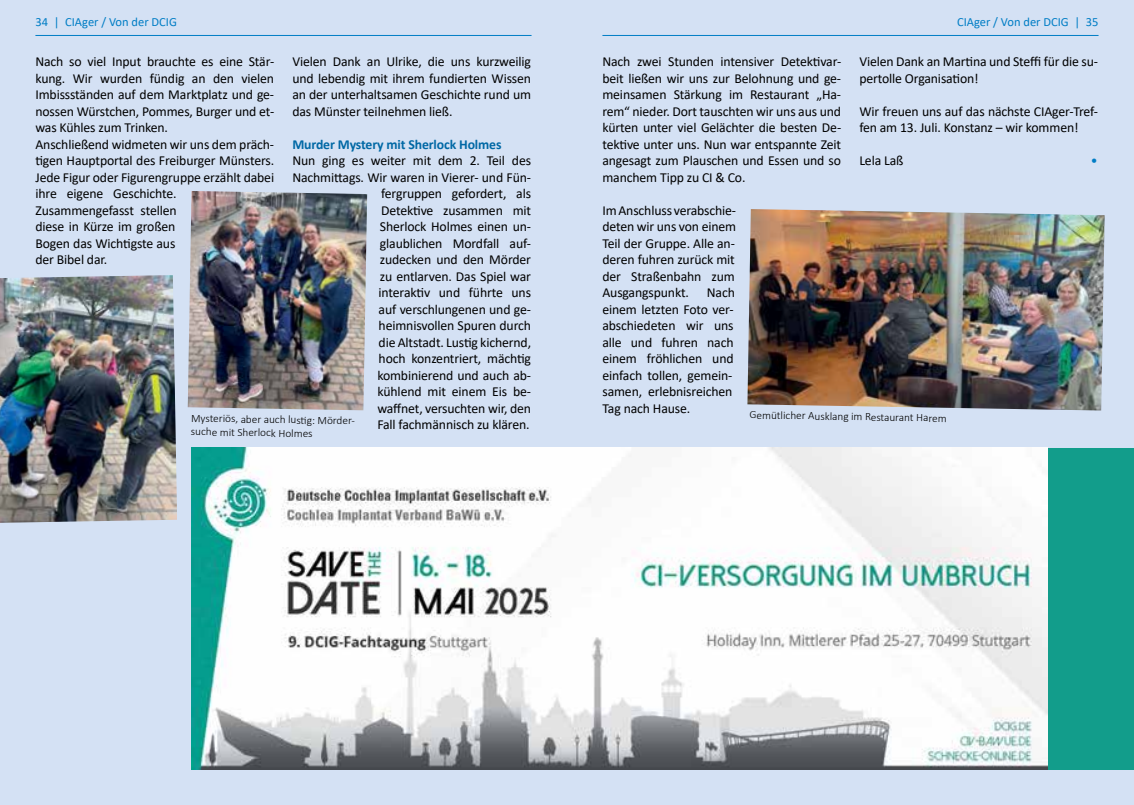
<style>
.page{position:relative;width:1134px;height:805px;background:#fff}
.page>*{position:absolute;margin:0;border:0;box-sizing:border-box;transform-origin:0 0}
.t1{font:13.75px/16.5px "Calibri";letter-spacing:-.01em;color:#000}
.t2{font:700 13.75px "Calibri";letter-spacing:-.01em;color:#0068a5}
.t3{font:13.75px "Calibri";color:#007dc5}
.t4{font:12.5px "Calibri";color:#007dc5}
.t5{font:300 11.25px/13.5px "Calibri";color:#000}
</style>
<div class="page">
<div style="left:0;top:0;width:1134px;height:804px;background:#d4e1f4"></div>
<hr style="left:35px;top:35px;width:496px;height:1px;background:#007dc5">
<hr style="left:602px;top:35px;width:496px;height:1px;background:#007dc5">
<img style="left:0;top:275px;width:177px;height:247px">
<img style="left:188px;top:191px;width:179px;height:219px">
<div style="left:191px;top:447px;width:943px;height:322px;background:#129d8b"></div>
<img style="left:191px;top:447px;width:856px;height:322px">
<img style="left:747px;top:209px;width:358px;height:201px">
<p class="t4" style="left:35px;top:13px;width:143px">34 | CIAger / Von der DCIG</p>
<p class="t1" style="left:35px;top:53px;width:240px">Nach so viel Input brauchte es eine Stär&shy;kung. Wir wurden fündig an den vielen<br>Imbissständen auf dem Marktplatz und ge&shy;nossen Würstchen, Pommes, Burger und et&shy;was Kühles zum Trinken.<br>Anschließend widmeten wir uns dem präch&shy;tigen Hauptportal des Freiburger Münsters.<br>Jede Figur oder Figurengruppe erzählt dabei ihre eigene Geschichte.<br>Zusammengefasst stellen<br>diese in Kürze im großen<br>Bogen das Wichtigste aus<br>der Bibel dar.</p>
<p class="t1" style="left:292px;top:53px;width:240px;text-align:justify">Vielen Dank an Ulrike, die uns kurzweilig und lebendig mit ihrem fundierten Wissen an der unterhaltsamen Geschichte rund um das Münster teilnehmen ließ.</p>
<p class="t2" style="left:292px;top:134px;width:211px">Murder Mystery mit Sherlock Holmes</p>
<p class="t1" style="left:292px;top:152px;width:240px;text-align:right">Nun ging es weiter mit dem 2. Teil des<br>Nachmittags. Wir waren in Vierer- und Fün&shy;fergruppen gefordert, als<br>Detektive zusammen mit<br>Sherlock Holmes einen un-<br>glaublichen Mordfall auf-<br>zudecken und den Mörder<br>zu entlarven. Das Spiel war<br>interaktiv und führte uns<br>auf verschlungenen und ge-<br>heimnisvollen Spuren durch<br>die Altstadt. Lustig kichernd,<br>hoch konzentriert, mächtig<br>kombinierend und auch ab-<br>kühlend mit einem Eis be-<br>waffnet, versuchten wir, den<br>Fall fachmännisch zu klären.</p>
<p class="t5" style="left:191px;top:411px;width:173px;rotate:1deg">Mysteriös, aber auch lusti g: Mörder&shy;suche mit Sherlock Holmes</p>
<p class="t4" style="left:957px;top:13px;width:143px">CIAger / Von der DCIG | 35</p>
<p class="t1" style="left:859px;top:53px;width:240px">Vielen Dank an Martina und Steffi für die su&shy;pertolle Organisation!</p>
<p class="t1" style="left:859px;top:102px;width:240px">Wir freuen uns auf das nächste CIAger-Tref&shy;fen am 13. Juli. Konstanz – wir kommen!</p>
<p class="t1" style="left:859px;top:152px;width:46px">Lela Laß</p>
<p class="t3" style="left:1091px;top:151px;width:8px">•</p>
<p class="t1" style="left:602px;top:53px;width:240px;text-align:justify">Nach zwei Stunden intensiver Detektivar&shy;beit ließen wir uns zur Belohnung und ge&shy;meinsamen Stärkung im Restaurant „Ha&shy;rem“ nieder. Dort tauschten wir uns aus und kürten unter viel Gelächter die besten De&shy;tektive unter uns. Nun war entspannte Zeit angesagt zum Plauschen und Essen und so manchem Tipp zu CI &amp; Co.</p>
<p class="t1" style="left:602px;top:201px;width:135px;text-align:justify">Im Anschluss verabschie&shy;deten wir uns von einem Teil der Gruppe. Alle an&shy;deren fuhren zurück mit der Straßenbahn zum Ausgangspunkt.</p>
<p class="t1" style="left:602px;top:284px;width:134px;text-indent:104px">Nach einem letzten Foto ver&shy;abschiedeten wir uns alle und fuhren nach einem fröhlichen und einfach tollen, gemein&shy;samen, erlebnisreichen<br>Tag nach Hause.</p>
<p class="t5" style="left:750px;top:407px;width:199px;rotate:1deg">Gemütlicher Ausklang im Restaurant Harem</p>
</div>
